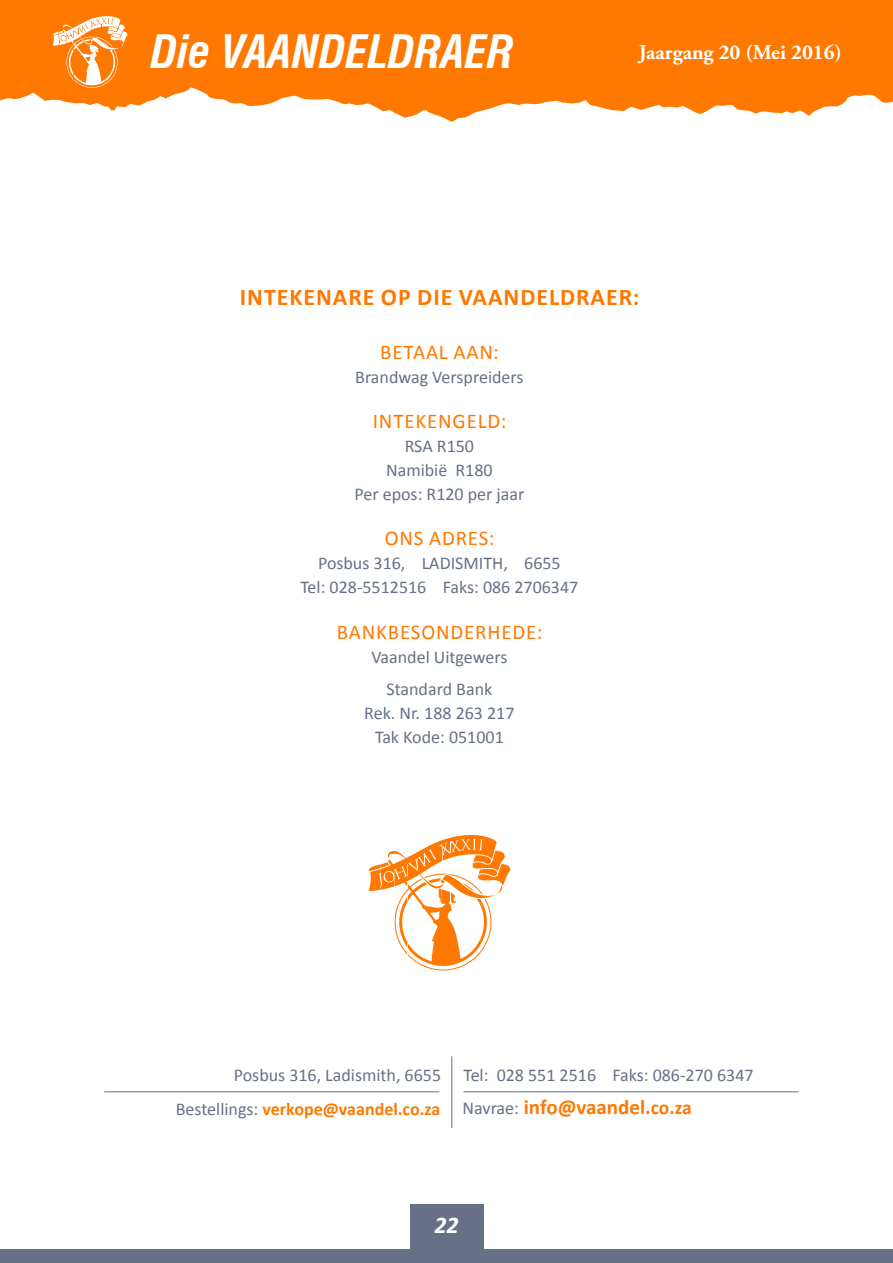
<style>
.page{position:relative;width:893px;height:1263px;background:#fff}
.page>*{position:absolute;margin:0;border:0;box-sizing:border-box;transform-origin:0 0}
.t1{font:italic 700 condensed 45px "Swiss 721 BT";color:#fff}
.Container_text_-_hea{font:700 24px "Calibri";letter-spacing:.04em;color:#ff7800}
.t2{font:italic 700 24px "Calibri";color:#fff}
.Container_-_sub{font:21px "Calibri";letter-spacing:.04em;color:#ff7800}
.Body_-_VERY_SMALL{font:700 21px "Calibri";color:#ff7800}
.t3{font:700 21px "Adobe Garamond Pro";color:#fff}
.Container_text{font:18px/24px "Calibri";color:#667087;text-align:center}
.Body_-_VERY_SMALL-2{font:18px "Calibri";color:#677087}
.Body_-_VERY_SMALL-3{font:700 18px "Calibri";color:#ff7800}
.s1{font-weight:400;color:#677087}
.s2{font-weight:400;font-size:18px;color:#677087}
.s3{font-size:19.5px}
</style>
<div class="page">
<div style="left:410px;top:1204px;width:73px;height:46px;background:#677087"></div>
<div style="left:0;top:0;width:893px;height:124px;background:#ff7800"></div>
<div style="left:0;top:1250px;width:893px;height:13px;background:#677087"></div>
<svg style="left:0;top:16px;width:893px;height:108px"></svg>
<svg style="left:368px;top:835px;width:142px;height:135px"></svg>
<hr style="left:451px;top:1056px;width:1px;height:72px;background:#667087">
<hr style="left:104px;top:1091px;width:335px;height:1px;background:#667087">
<hr style="left:463px;top:1091px;width:336px;height:1px;background:#667087">
<h1 class="t1" style="left:151px;top:25px;width:364px">Die VAANDELDRAER</h1>
<p class="t3" style="left:639px;top:40px;width:205px">Jaargang 20 (Mei 2016)</p>
<p class="Container_text_-_hea" style="left:240px;top:282px;width:401px">INTEKENARE OP DIE VAANDELDRAER:</p>
<p class="Container_-_sub" style="left:380px;top:339px;width:120px">BETAAL AAN:</p>
<p class="Container_text" style="left:355px;top:365px;width:170px">Brandwag Verspreiders</p>
<p class="Container_-_sub" style="left:373px;top:408px;width:135px">INTEKENGELD:</p>
<p class="Container_text" style="left:354px;top:434px;width:171px">RSA R150<br>Namibië R180<br>Per epos: R120 per jaar</p>
<p class="Container_-_sub" style="left:385px;top:525px;width:111px">ONS ADRES:</p>
<p class="Container_text" style="left:300px;top:551px;width:279px">Posbus 316, LADISMITH, 6655<br>Tel: 028-5512516 Faks: 086 2706347</p>
<p class="Container_-_sub" style="left:337px;top:618px;width:207px">BANKBESONDERHEDE:</p>
<p class="Container_text" style="left:371px;top:645px;width:138px">Vaandel Uitgewers</p>
<p class="Container_text" style="left:364px;top:677px;width:152px">Standard Bank<br>Rek. Nr. 188 263 217<br>Tak Kode: 051001</p>
<p class="Body_-_VERY_SMALL-2" style="left:234px;top:1063px;width:209px">Posbus 316, Ladismith, 6655</p>
<p class="Body_-_VERY_SMALL-2" style="left:463px;top:1063px;width:292px">Tel: 028 551 2516 Faks: 086-270 6347</p>
<p class="Body_-_VERY_SMALL-3" style="left:176px;top:1097px;width:266px"><span class="s1">Bestellings:</span> verkope@vaandel.co.za</p>
<p class="Body_-_VERY_SMALL" style="left:463px;top:1093px;width:231px"><span class="s2">Navrae:</span> info@vaandel.<span class="s3">co.za</span></p>
<h2 class="t2" style="left:434px;top:1210px;width:26px">22</h2>
</div>
